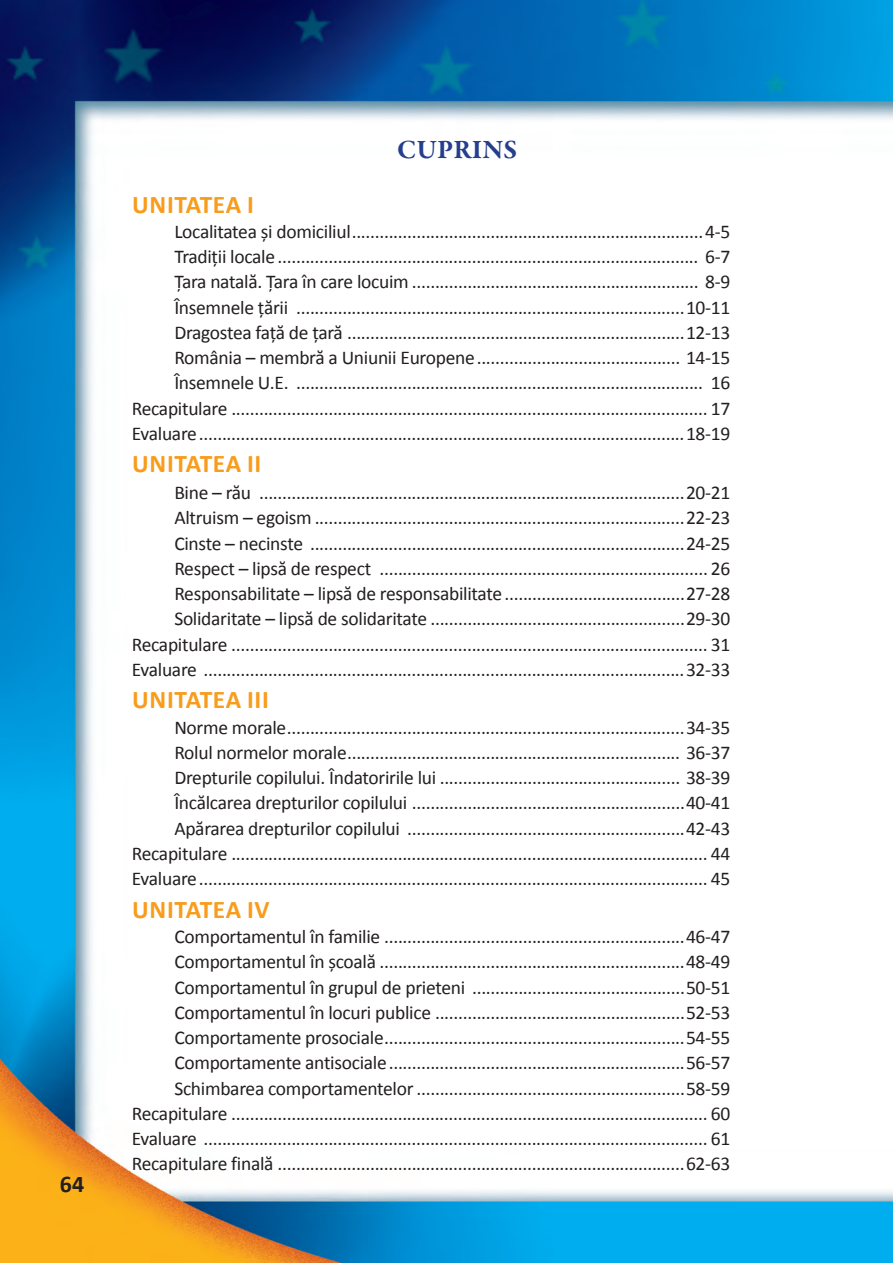
<style>
.page{position:relative;width:893px;height:1263px;background:#fff}
.page>*{position:absolute;margin:0;border:0;box-sizing:border-box;transform-origin:0 0}
.t1{font:700 27px "Garamond Premr Pro";letter-spacing:.005em;color:#253f8e}
.t2{font:700 25.5px "Calibri";letter-spacing:.025em;color:#f89c1c}
.t3{font:700 24px "Calibri";color:#231f20}
.t4{font:19.5px "Calibri";letter-spacing:-.015em;color:#231f20}
</style>
<div class="page">
<img style="left:0;top:0;width:893px;height:1263px">
<p class="t3" style="left:60px;top:1167px;width:26px">64</p>
<p class="t1" style="left:397px;top:133px;width:122px">CUPRINS</p>
<p class="t2" style="left:132px;top:186px;width:123px">UNITATEA I</p>
<p class="t4" style="left:174px;top:218px;width:557px">Localitatea și domiciliul............................................................................4-5</p>
<p class="t4" style="left:174px;top:243px;width:557px">Tradiții locale ........................................................................................... 6-7</p>
<p class="t4" style="left:174px;top:268px;width:557px">Țara natală. Țara în care locuim .............................................................. 8-9</p>
<p class="t4" style="left:174px;top:294px;width:557px">Însemnele țării ....................................................................................10-11</p>
<p class="t4" style="left:174px;top:319px;width:557px">Dragostea față de țară .........................................................................12-13</p>
<p class="t4" style="left:174px;top:344px;width:557px">România – membră a Uniunii Europene............................................ 14-15</p>
<p class="t4" style="left:174px;top:369px;width:557px">Însemnele U.E. ........................................................................................ 16</p>
<p class="t4" style="left:132px;top:395px;width:600px">Recapitulare ....................................................................................................... 17</p>
<p class="t4" style="left:132px;top:420px;width:600px">Evaluare.........................................................................................................18-19</p>
<p class="t2" style="left:132px;top:446px;width:131px">UNITATEA II</p>
<p class="t4" style="left:174px;top:479px;width:557px">Bine – rău ............................................................................................20-21</p>
<p class="t4" style="left:174px;top:504px;width:557px">Altruism – egoism ................................................................................22-23</p>
<p class="t4" style="left:174px;top:530px;width:557px">Cinste – necinste .................................................................................24-25</p>
<p class="t4" style="left:174px;top:555px;width:557px">Respect – lipsă de respect ....................................................................... 26</p>
<p class="t4" style="left:174px;top:580px;width:557px">Responsabilitate – lipsă de responsabilitate.......................................27-28</p>
<p class="t4" style="left:174px;top:605px;width:557px">Solidaritate – lipsă de solidaritate .......................................................29-30</p>
<p class="t4" style="left:132px;top:631px;width:600px">Recapitulare ....................................................................................................... 31</p>
<p class="t4" style="left:132px;top:656px;width:600px">Evaluare ........................................................................................................32-33</p>
<p class="t2" style="left:132px;top:682px;width:138px">UNITATEA III</p>
<p class="t4" style="left:174px;top:714px;width:557px">Norme morale......................................................................................34-35</p>
<p class="t4" style="left:174px;top:739px;width:557px">Rolul normelor morale........................................................................ 36-37</p>
<p class="t4" style="left:174px;top:764px;width:557px">Drepturile copilului. Îndatoririle lui .................................................... 38-39</p>
<p class="t4" style="left:174px;top:789px;width:557px">Încălcarea drepturilor copilului ...........................................................40-41</p>
<p class="t4" style="left:174px;top:815px;width:557px">Apărarea drepturilor copilului ............................................................42-43</p>
<p class="t4" style="left:132px;top:840px;width:600px">Recapitulare ....................................................................................................... 44</p>
<p class="t4" style="left:132px;top:865px;width:600px">Evaluare.............................................................................................................. 45</p>
<p class="t2" style="left:132px;top:891px;width:139px">UNITATEA IV</p>
<p class="t4" style="left:174px;top:923px;width:557px">Comportamentul în familie .................................................................46-47</p>
<p class="t4" style="left:174px;top:948px;width:557px">Comportamentul în școală ..................................................................48-49</p>
<p class="t4" style="left:174px;top:973px;width:557px">Comportamentul în grupul de prieteni ..............................................50-51</p>
<p class="t4" style="left:174px;top:999px;width:557px">Comportamentul în locuri publice ......................................................52-53</p>
<p class="t4" style="left:174px;top:1024px;width:557px">Comportamente prosociale.................................................................54-55</p>
<p class="t4" style="left:174px;top:1049px;width:557px">Comportamente antisociale................................................................56-57</p>
<p class="t4" style="left:174px;top:1074px;width:557px">Schimbarea comportamentelor ..........................................................58-59</p>
<p class="t4" style="left:132px;top:1100px;width:600px">Recapitulare ....................................................................................................... 60</p>
<p class="t4" style="left:132px;top:1125px;width:600px">Evaluare ............................................................................................................. 61</p>
<p class="t4" style="left:132px;top:1150px;width:600px">Recapitulare finală ........................................................................................62-63</p>
</div>
